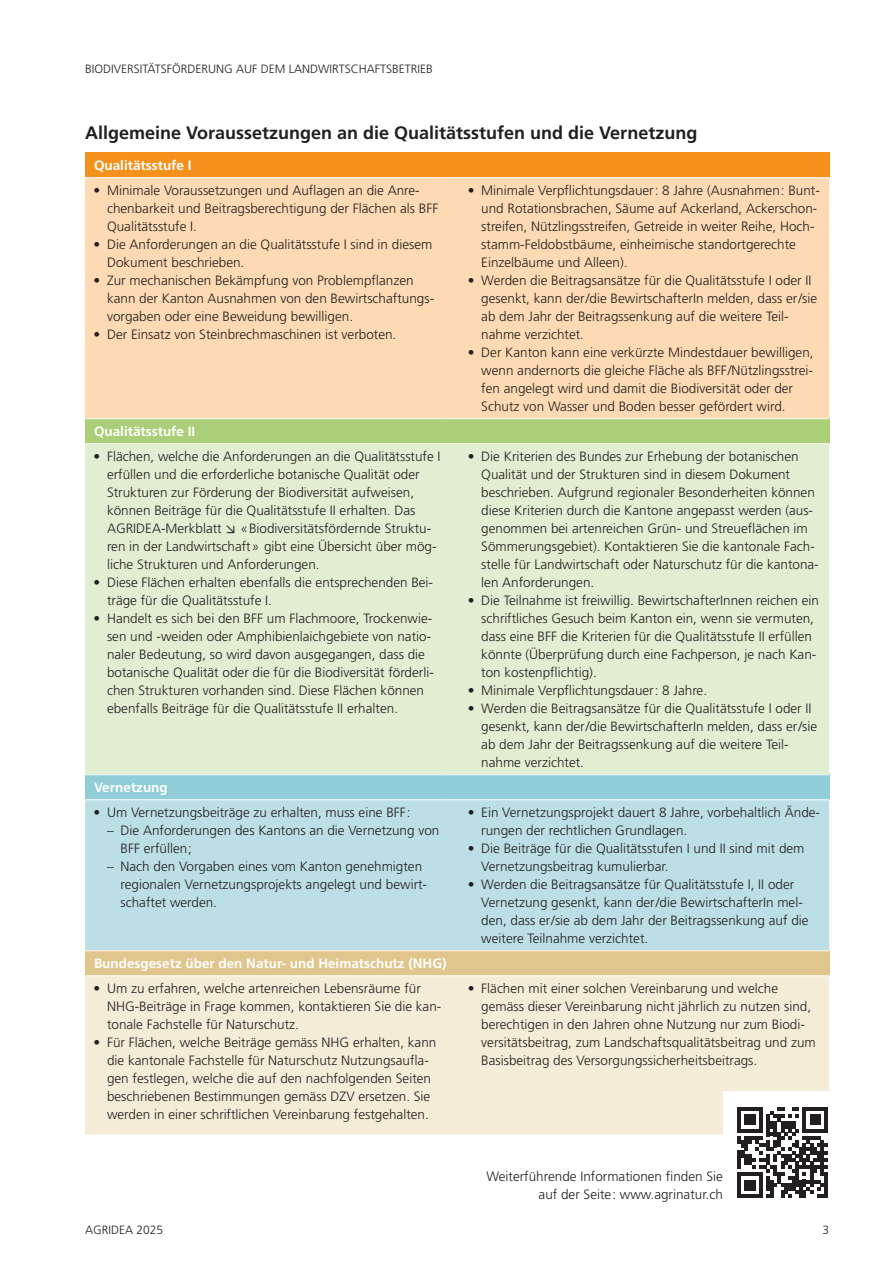
<style>
.page{position:relative;width:893px;height:1263px;background:#fff}
.page>*{position:absolute;margin:0;border:0;box-sizing:border-box;transform-origin:0 0}
.Überschrift_2_nach_1_2{font:700 18px "Frutiger LT Pro";color:#231f20}
.Standard_Grundschrift{font:300 13.5px/18px "Frutiger LT Pro";color:#231f20}
.Standard_Grundschrift-2{font:700 13.5px "Frutiger LT Pro";color:#fff}
.t1{font:300 12px "Frutiger LT Pro";color:#231f20}
</style>
<div class="page">
<div style="left:85px;top:153px;width:744px;height:25px;background:#f4911d"></div>
<div style="left:85px;top:178px;width:744px;height:240px;background:#fddab3"></div>
<div style="left:85px;top:419px;width:744px;height:25px;background:#abce78"></div>
<div style="left:85px;top:444px;width:744px;height:330px;background:#e2eed2"></div>
<div style="left:85px;top:775px;width:744px;height:25px;background:#90cdd6"></div>
<div style="left:85px;top:800px;width:744px;height:150px;background:#bcdfe5"></div>
<div style="left:85px;top:951px;width:744px;height:25px;background:#e0c58c"></div>
<div style="left:85px;top:976px;width:744px;height:158px;background:#f5ecd7"></div>
<hr style="left:85px;top:177px;width:361px;height:1px;background:#fff">
<hr style="left:446px;top:177px;width:383px;height:1px;background:#fff">
<hr style="left:85px;top:443px;width:361px;height:1px;background:#fff">
<hr style="left:446px;top:443px;width:383px;height:1px;background:#fff">
<hr style="left:85px;top:975px;width:361px;height:1px;background:#fff">
<hr style="left:446px;top:975px;width:383px;height:1px;background:#fff">
<hr style="left:85px;top:799px;width:361px;height:1px;background:#fff">
<hr style="left:446px;top:799px;width:383px;height:1px;background:#fff">
<div style="left:723px;top:1091px;width:119px;height:120px;background:#fff"></div>
<svg style="left:737px;top:1107px;width:91px;height:91px"></svg>
<p class="t1" style="left:85px;top:62px;width:349px">BIODIVERSITÄTSFÖRDERUNG AUF DEM LANDWIRTSCHAFTSBETRIEB</p>
<p class="Überschrift_2_nach_1_2" style="left:85px;top:122px;width:614px">Allgemeine Voraussetzungen an die Qualitätsstufen und die Vernetzung</p>
<p class="Standard_Grundschrift-2" style="left:94px;top:157px;width:99px">Qualitätsstufe I</p>
<p class="Standard_Grundschrift" style="left:107px;top:182px;width:333px;text-indent:-13px">• Minimale Voraussetzungen und Auflagen an die Anre&shy;chenbarkeit und Beitragsberechtigung der Flächen als BFF<br>Qualitätsstufe I.</p>
<p class="Standard_Grundschrift" style="left:107px;top:236px;width:327px;text-indent:-13px">• Die Anforderungen an die Qualitätsstufe I sind in diesem<br>Dokument beschrieben.</p>
<p class="Standard_Grundschrift" style="left:107px;top:272px;width:329px;text-indent:-13px">• Zur mechanischen Bekämpfung von Problempflanzen kann der Kanton Ausnahmen von den Bewirtschaftungs&shy;vorgaben oder eine Beweidung bewilligen.</p>
<p class="Standard_Grundschrift" style="left:94px;top:326px;width:304px">• Der Einsatz von Steinbrechmaschinen ist verboten.</p>
<p class="Standard_Grundschrift" style="left:481px;top:182px;width:340px;text-indent:-14px">• Minimale Verpflichtungsdauer: 8 Jahre (Ausnahmen: Bunt&shy;und Rotationsbrachen, Säume auf Ackerland, Ackerschon&shy;streifen, Nützlingsstreifen, Getreide in weiter Reihe, Hoch&shy;stamm-Feldobstbäume, einheimische standortgerechte Einzelbäume und Alleen).</p>
<p class="Standard_Grundschrift" style="left:481px;top:272px;width:337px;text-indent:-14px">• Werden die Beitragsansätze für die Qualitätsstufe I oder II gesenkt, kann der/die BewirtschafterIn melden, dass er/sie ab dem Jahr der Beitragssenkung auf die weitere Teil&shy;nahme verzichtet.</p>
<p class="Standard_Grundschrift" style="left:481px;top:344px;width:334px;text-indent:-14px">• Der Kanton kann eine verkürzte Mindestdauer bewilligen, wenn andernorts die gleiche Fläche als BFF/Nützlingsstrei&shy;fen angelegt wird und damit die Biodiversität oder der Schutz von Wasser und Boden besser gefördert wird.</p>
<p class="Standard_Grundschrift-2" style="left:94px;top:423px;width:103px">Qualitätsstufe II</p>
<p class="Standard_Grundschrift" style="left:107px;top:448px;width:335px;text-indent:-13px">• Flächen, welche die Anforderungen an die Qualitätsstufe I erfüllen und die erforderliche botanische Qualität oder Strukturen zur Förderung der Biodiversität aufweisen, können Beiträge für die Qualitätsstufe II erhalten. Das AGRIDEA-Merkblatt ➢ «Biodiversitätsfördernde Struktu&shy;ren in der Landwirtschaft» gibt eine Übersicht über mög&shy;liche Strukturen und Anforderungen.</p>
<p class="Standard_Grundschrift" style="left:107px;top:574px;width:328px;text-indent:-13px">• Diese Flächen erhalten ebenfalls die entsprechenden Bei&shy;träge für die Qualitätsstufe I.</p>
<p class="Standard_Grundschrift" style="left:107px;top:610px;width:328px;text-indent:-13px">• Handelt es sich bei den BFF um Flachmoore, Trockenwie&shy;sen und -weiden oder Amphibienlaichgebiete von natio&shy;naler Bedeutung, so wird davon ausgegangen, dass die botanische Qualität oder die für die Biodiversität förderli&shy;chen Strukturen vorhanden sind. Diese Flächen können ebenfalls Beiträge für die Qualitätsstufe II erhalten.</p>
<p class="Standard_Grundschrift-2" style="left:94px;top:780px;width:75px">Vernetzung</p>
<p class="Standard_Grundschrift" style="left:94px;top:804px;width:319px">• Um Vernetzungsbeiträge zu erhalten, muss eine BFF:</p>
<p class="Standard_Grundschrift" style="left:121px;top:822px;width:320px;text-indent:-14px">– Die Anforderungen des Kantons an die Vernetzung von<br>BFF erfüllen;</p>
<p class="Standard_Grundschrift" style="left:121px;top:858px;width:308px;text-indent:-14px">– Nach den Vorgaben eines vom Kanton genehmigten regionalen Vernetzungsprojekts angelegt und bewirt&shy;schaftet werden.</p>
<p class="Standard_Grundschrift-2" style="left:94px;top:956px;width:354px">Bundesgesetz über den Natur- und Heimatschutz (NHG)</p>
<p class="Standard_Grundschrift" style="left:107px;top:980px;width:336px;text-indent:-13px">• Um zu erfahren, welche artenreichen Lebensräume für<br>NHG-Beiträge in Frage kommen, kontaktieren Sie die kan&shy;tonale Fachstelle für Naturschutz.</p>
<p class="Standard_Grundschrift" style="left:107px;top:1034px;width:331px;text-indent:-13px">• Für Flächen, welche Beiträge gemäss NHG erhalten, kann die kantonale Fachstelle für Naturschutz Nutzungsaufla&shy;gen festlegen, welche die auf den nachfolgenden Seiten beschriebenen Bestimmungen gemäss DZV ersetzen. Sie werden in einer schriftlichen Vereinbarung festgehalten.</p>
<p class="Standard_Grundschrift" style="left:481px;top:448px;width:339px;text-indent:-14px">• Die Kriterien des Bundes zur Erhebung der botanischen Qualität und der Strukturen sind in diesem Dokument beschrieben. Aufgrund regionaler Besonderheiten können diese Kriterien durch die Kantone angepasst werden (aus&shy;genommen bei artenreichen Grün- und Streueflächen im Sömmerungsgebiet). Kontaktieren Sie die kantonale Fach&shy;stelle für Landwirtschaft oder Naturschutz für die kantona&shy;len Anforderungen.</p>
<p class="Standard_Grundschrift" style="left:481px;top:592px;width:339px;text-indent:-14px">• Die Teilnahme ist freiwillig. BewirtschafterInnen reichen ein schriftliches Gesuch beim Kanton ein, wenn sie vermuten, dass eine BFF die Kriterien für die Qualitätsstufe II erfüllen könnte (Überprüfung durch eine Fachperson, je nach Kan&shy;ton kostenpflichtig).</p>
<p class="Standard_Grundschrift" style="left:468px;top:682px;width:241px">• Minimale Verpflichtungsdauer: 8 Jahre.</p>
<p class="Standard_Grundschrift" style="left:481px;top:700px;width:337px;text-indent:-14px">• Werden die Beitragsansätze für die Qualitätsstufe I oder II gesenkt, kann der/die BewirtschafterIn melden, dass er/sie ab dem Jahr der Beitragssenkung auf die weitere Teil&shy;nahme verzichtet.</p>
<p class="Standard_Grundschrift" style="left:481px;top:804px;width:340px;text-indent:-14px">• Ein Vernetzungsprojekt dauert 8 Jahre, vorbehaltlich Ände&shy;rungen der rechtlichen Grundlagen.</p>
<p class="Standard_Grundschrift" style="left:481px;top:840px;width:325px;text-indent:-14px">• Die Beiträge für die Qualitätsstufen I und II sind mit dem<br>Vernetzungsbeitrag kumulierbar.</p>
<p class="Standard_Grundschrift" style="left:481px;top:876px;width:329px;text-indent:-14px">• Werden die Beitragsansätze für Qualitätsstufe I, II oder Vernetzung gesenkt, kann der/die BewirtschafterIn mel&shy;den, dass er/sie ab dem Jahr der Beitragssenkung auf die weitere Teilnahme verzichtet.</p>
<p class="Standard_Grundschrift" style="left:481px;top:980px;width:336px;text-indent:-14px">• Flächen mit einer solchen Vereinbarung und welche gemäss dieser Vereinbarung nicht jährlich zu nutzen sind, berechtigen in den Jahren ohne Nutzung nur zum Biodi&shy;versitätsbeitrag, zum Landschaftsqualitätsbeitrag und zum Basisbeitrag des Versorgungssicherheitsbeitrags.</p>
<p class="Standard_Grundschrift" style="left:486px;top:1167px;width:238px;text-align:right">Weiterführende Informationen finden Sie auf der Seite: www.agrinatur.ch</p>
<p class="t1" style="left:85px;top:1222px;width:80px">AGRIDEA 2025</p>
<p class="t1" style="left:822px;top:1222px;width:8px">3</p>
</div>
